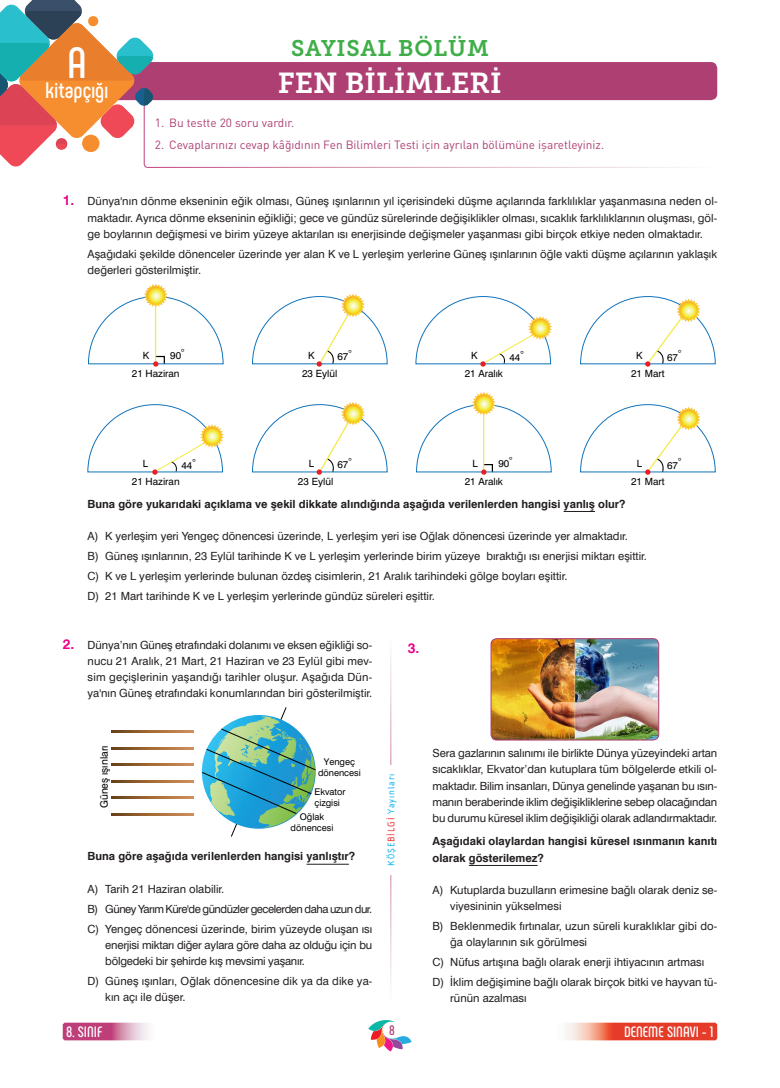
<style>
.page{position:relative;width:780px;height:1088px;background:#fff}
.page>*{position:absolute;margin:0;border:0;box-sizing:border-box;transform-origin:0 0}
.t1{font:700 43.75px "Phenomena";color:#fff}
.t2{font:28.75px "Museo Slab 700";color:#fff}
.t3{font:22.5px "Museo Slab 700";letter-spacing:.03em;color:#40ae49}
.t4{font:700 22.5px "Phenomena";color:#fff}
.t5{font:700 15px "Phenomena";color:#fff}
.t6{font:700 13.75px "Swiss 721 BT";color:#ed028c}
.t7{font:700 13.75px "Phenomena";color:#ae3f73}
.t8{font:11.88px "DIN Pro";color:#ae3f73}
.t9{font:11.25px/16.2px "Swis 721 BT Roman";color:#231f20}
.t10{font:700 11.25px/16.2px "Swiss 721 BT";color:#231f20}
.t11{font:11.25px/16.2px "Swis 721 BT Roman";letter-spacing:-.02em;color:#231f20}
.t12{font:10.38px "Swiss 721 BT";color:#000001}
.t13{font:10px/17.8px "Swiss 721 BT";color:#000001}
.t14{font:10px "Isonorm Tr";letter-spacing:.1em;color:#00aeef}
.t15{font:9.25px/11px "Swiss 721 BT";color:#000001;text-align:center}
.s1{font-family:"Swiss 721 BT";font-weight:700;font-size:13.75px;color:#ed028c}
.s2{color:#ee1d23}
</style>
<div class="page">
<svg style="left:145px;top:94px;width:573px;height:74px"></svg>
<div style="left:63px;top:62px;width:654px;height:38px;background:#ae3f73;border-radius:6px"></div>
<svg style="left:0;top:0;width:154px;height:167px"></svg>
<svg style="left:368px;top:1020px;width:43px;height:31px"></svg>
<svg style="left:63px;top:1022px;width:85px;height:18px;background:#cd749d"></svg>
<svg style="left:567px;top:1022px;width:150px;height:18px;background:#ea6453"></svg>
<hr style="left:306px;top:864px;width:43px;height:1px;background:#231f20">
<svg style="left:111px;top:731px;width:83px;height:2px"></svg>
<svg style="left:111px;top:747px;width:83px;height:2px"></svg>
<svg style="left:111px;top:764px;width:83px;height:2px"></svg>
<svg style="left:111px;top:780px;width:83px;height:2px"></svg>
<svg style="left:111px;top:797px;width:83px;height:2px"></svg>
<svg style="left:111px;top:813px;width:83px;height:2px"></svg>
<svg style="left:201px;top:707px;width:115px;height:130px"></svg>
<hr style="left:469px;top:865px;width:68px;height:1px;background:#231f20">
<img style="left:491px;top:639px;width:167px;height:101px">
<div style="left:490px;top:638px;width:169px;height:102px;border:1px solid #ae3f73;border-radius:6px"></div>
<hr style="left:563px;top:511px;width:32px;height:1px;background:#231f20">
<svg style="left:88px;top:284px;width:136px;height:83px"></svg>
<svg style="left:146px;top:286px;width:19px;height:19px"></svg>
<svg style="left:252px;top:294px;width:135px;height:73px"></svg>
<svg style="left:344px;top:296px;width:18px;height:19px"></svg>
<svg style="left:415px;top:296px;width:137px;height:71px"></svg>
<svg style="left:531px;top:319px;width:18px;height:18px"></svg>
<svg style="left:580px;top:296px;width:135px;height:71px"></svg>
<svg style="left:679px;top:301px;width:18px;height:19px"></svg>
<svg style="left:88px;top:404px;width:136px;height:71px"></svg>
<svg style="left:203px;top:427px;width:18px;height:18px"></svg>
<svg style="left:252px;top:402px;width:135px;height:73px"></svg>
<svg style="left:344px;top:404px;width:18px;height:19px"></svg>
<svg style="left:416px;top:392px;width:135px;height:83px"></svg>
<svg style="left:474px;top:394px;width:19px;height:19px"></svg>
<svg style="left:580px;top:404px;width:135px;height:71px"></svg>
<svg style="left:679px;top:409px;width:18px;height:19px"></svg>
<h1 class="t1" style="left:67px;top:36px;width:21px">A</h1>
<h3 class="t4" style="left:45px;top:77px;width:65px">kitapçığı</h3>
<h3 class="t3" style="left:291px;top:35px;width:199px">SAYISAL BÖLÜM</h3>
<h2 class="t2" style="left:278px;top:66px;width:225px">FEN BİLİMLERİ</h2>
<p class="t8" style="left:155px;top:115px;width:141px">1. Bu testte 20 soru vardır.</p>
<p class="t8" style="left:155px;top:137px;width:450px">2. Cevaplarınızı cevap kâğıdının Fen Bilimleri Testi için ayrılan bölümüne işaretleyiniz.</p>
<p class="t9" style="left:87px;top:193px;width:631px;text-align:justify;text-indent:-25px"><span class="s1">1.</span> Dünya'nın dönme ekseninin eğik olması, Güneş ışınlarının yıl içerisindeki düşme açılarında farklılıklar yaşanmasına neden ol&shy;maktadır. Ayrıca dönme ekseninin eğikliği; gece ve gündüz sürelerinde değişiklikler olması, sıcaklık farklılıklarının oluşması, göl&shy;ge boylarının değişmesi ve birim yüzeye aktarılan ısı enerjisinde değişmeler yaşanması gibi birçok etkiye neden olmaktadır.</p>
<p class="t9" style="left:87px;top:245px;width:631px">Aşağıdaki şekilde dönenceler üzerinde yer alan K ve L yerleşim yerlerine Güneş ışınlarının öğle vakti düşme açılarının yaklaşık değerleri gösterilmiştir.</p>
<p class="t13" style="left:170px;top:347px;width:16px">90°</p>
<p class="t13" style="left:348px;top:344px;width:5px">°</p>
<p class="t13" style="left:308px;top:346px;width:8px">K</p>
<p class="t13" style="left:132px;top:346px;width:49px;text-indent:11px">K<br>21 Haziran</p>
<p class="t13" style="left:337px;top:348px;width:12px">67</p>
<p class="t13" style="left:302px;top:364px;width:37px">23 Eylül</p>
<p class="t13" style="left:471px;top:346px;width:8px">K</p>
<p class="t13" style="left:520px;top:345px;width:5px">°</p>
<p class="t13" style="left:464px;top:364px;width:40px">21 Aralık</p>
<p class="t13" style="left:509px;top:349px;width:12px">44</p>
<p class="t13" style="left:636px;top:346px;width:8px">K</p>
<p class="t13" style="left:678px;top:344px;width:5px">°</p>
<p class="t13" style="left:667px;top:348px;width:12px">67</p>
<p class="t13" style="left:631px;top:364px;width:35px">21 Mart</p>
<p class="t13" style="left:143px;top:454px;width:7px">L</p>
<p class="t13" style="left:192px;top:453px;width:5px">°</p>
<p class="t13" style="left:132px;top:472px;width:49px">21 Haziran</p>
<p class="t13" style="left:181px;top:457px;width:12px">44</p>
<p class="t13" style="left:308px;top:454px;width:7px">L</p>
<p class="t13" style="left:348px;top:452px;width:5px">°</p>
<p class="t13" style="left:337px;top:456px;width:12px">67</p>
<p class="t13" style="left:298px;top:472px;width:37px">23 Eylül</p>
<p class="t13" style="left:498px;top:455px;width:16px">90°</p>
<p class="t13" style="left:678px;top:452px;width:5px">°</p>
<p class="t13" style="left:464px;top:454px;width:40px;line-height:18.2px;text-indent:8px">L<br>21 Aralık</p>
<p class="t13" style="left:667px;top:456px;width:12px">67</p>
<p class="t13" style="left:636px;top:454px;width:7px">L</p>
<p class="t13" style="left:631px;top:472px;width:35px">21 Mart</p>
<p class="t10" style="left:88px;top:495px;width:539px">Buna göre yukarıdaki açıklama ve şekil dikkate alındığında aşağıda verilenlerden hangisi yanlış olur?</p>
<p class="t9" style="left:88px;top:526px;width:561px;line-height:19.8px">A) K yerleşim yeri Yengeç dönencesi üzerinde, L yerleşim yeri ise Oğlak dönencesi üzerinde yer almaktadır.<br>B) Güneş ışınlarının, 23 Eylül tarihinde K ve L yerleşim yerlerinde birim yüzeye bıraktığı ısı enerjisi miktarı eşittir.<br>C) K ve L yerleşim yerlerinde bulunan özdeş cisimlerin, 21 Aralık tarihindeki gölge boyları eşittir.<br>D) 21 Mart tarihinde K ve L yerleşim yerlerinde gündüz süreleri eşittir.</p>
<p class="t9" style="left:88px;top:636px;width:286px;text-align:justify;text-indent:-25px"><span class="s1">2.</span> Dünya’nın Güneş etrafındaki dolanımı ve eksen eğikliği so&shy;nucu 21 Aralık, 21 Mart, 21 Haziran ve 23 Eylül gibi mev&shy;sim geçişlerinin yaşandığı tarihler oluşur. Aşağıda Dün&shy;ya'nın Güneş etrafındaki konumlarından biri gösterilmiştir.</p>
<p class="t6" style="left:407px;top:639px;width:13px">3.</p>
<p class="t12" style="left:98px;top:808px;width:64px;rotate:-90deg">Güneş ışınları</p>
<p class="t15" style="left:318px;top:756px;width:44px">Yengeç dönencesi</p>
<p class="t15" style="left:290px;top:811px;width:44px">Oğlak dönencesi</p>
<p class="t10" style="left:88px;top:848px;width:269px">Buna göre aşağıda verilenlerden hangisi yanlıştır?</p>
<p class="t9" style="left:88px;top:879px;width:286px;line-height:19.8px">A) Tarih 21 Haziran olabilir.<br>B) Güney Yarım Küre'de gündüzler gecelerden daha uzun dur.<br>C) Yengeç dönencesi üzerinde, birim yüzeyde oluşan ısı</p>
<p class="t11" style="left:105px;top:936px;width:268px">enerjisi miktarı diğer aylara göre daha az olduğu için bu bölgedeki bir şehirde kış mevsimi yaşanır.</p>
<p class="t9" style="left:105px;top:972px;width:268px;text-indent:-18px">D) Güneş ışınları, Oğlak dönencesine dik ya da dike ya&shy;kın açı ile düşer.</p>
<p class="t15" style="left:314px;top:786px;width:33px;text-align:left">Ekvator çizgisi</p>
<p class="t14" style="left:385px;top:865px;width:93px;rotate:-90deg">KÖŞE<span class="s2">BİLGİ</span> Yayınları</p>
<p class="t9" style="left:432px;top:745px;width:286px;text-align:justify">Sera gazlarının salınımı ile birlikte Dünya yüzeyindeki artan sıcaklıklar, Ekvator’dan kutuplara tüm bölgelerde etkili ol&shy;maktadır. Bilim insanları, Dünya genelinde yaşanan bu ısın&shy;manın beraberinde iklim değişikliklerine sebep olacağından bu durumu küresel iklim değişikliği olarak adlandırmaktadır.</p>
<p class="t10" style="left:432px;top:833px;width:286px">Aşağıdaki olaylardan hangisi küresel ısınmanın kanıtı olarak gösterilemez?</p>
<p class="t9" style="left:450px;top:882px;width:268px;text-indent:-18px">A) Kutuplarda buzulların erimesine bağlı olarak deniz se&shy;viyesininin yükselmesi</p>
<p class="t9" style="left:450px;top:918px;width:268px;text-indent:-18px">B) Beklenmedik fırtınalar, uzun süreli kuraklıklar gibi do&shy;ğa olaylarının sık görülmesi</p>
<p class="t9" style="left:432px;top:952px;width:286px;line-height:19.8px">C) Nüfus artışına bağlı olarak enerji ihtiyacının artması<br>D) İklim değişimine bağlı olarak birçok bitki ve hayvan tü-</p>
<p class="t9" style="left:450px;top:990px;width:78px">rünün azalması</p>
<h3 class="t5" style="left:66px;top:1023px;width:37px">8. SINIF</h3>
<p class="t7" style="left:389px;top:1022px;width:7px">8</p>
<h3 class="t5" style="left:624px;top:1023px;width:91px">DENEME SINAVI - 1</h3>
</div>
